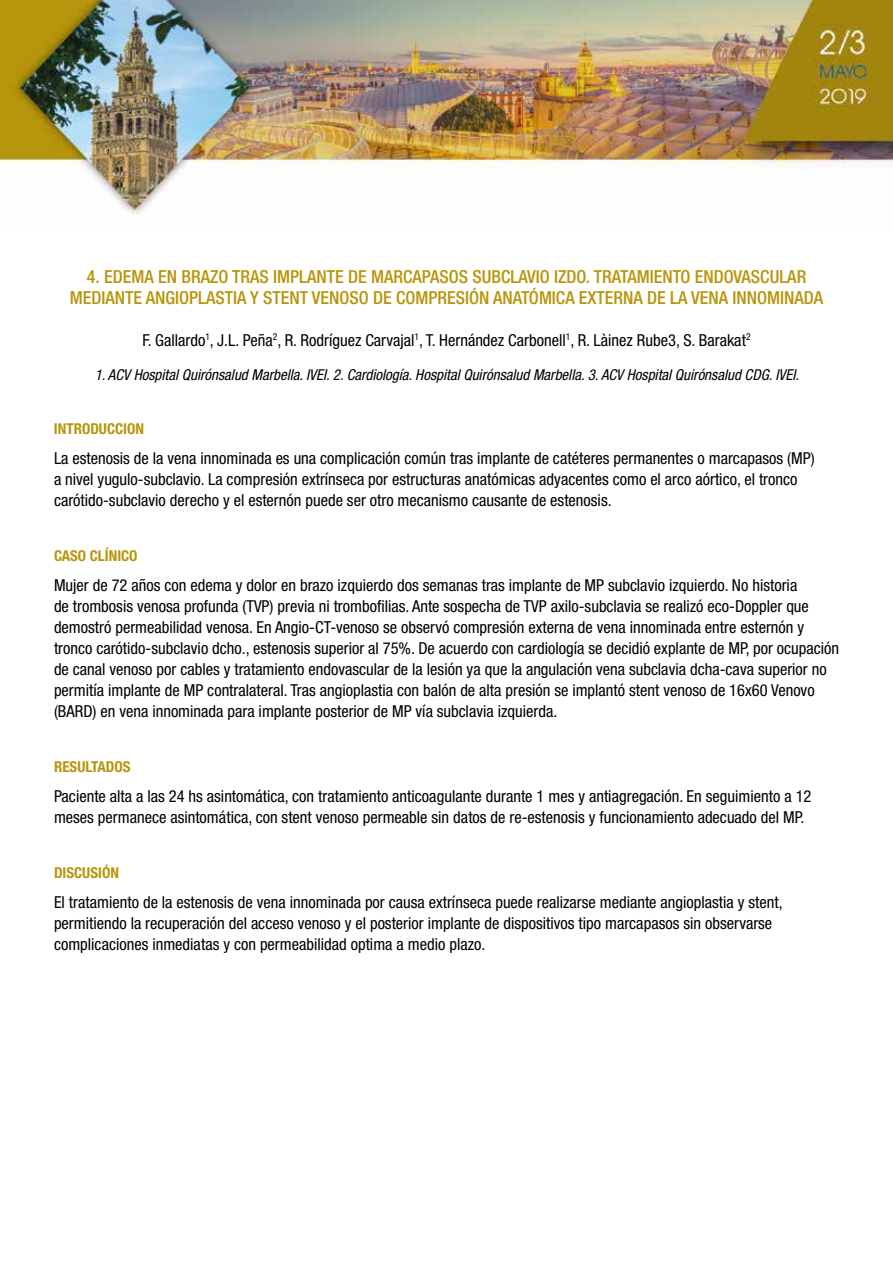
<style>
.page{position:relative;width:893px;height:1263px;background:#fff}
.page>*{position:absolute;margin:0;border:0;box-sizing:border-box;transform-origin:0 0}
.t1{font:500 condensed 18px/21px "Helvetica Neue LT Std";color:#b8950b;text-align:center}
.t2{font:condensed 16.5px/21px "Helvetica Neue LT Std";color:#000}
.t3{font:italic condensed 15px "Helvetica Neue LT Std";color:#000}
.t4{font:700 condensed 15px "Helvetica Neue LT Std";color:#b8950b}
</style>
<div class="page">
<img style="left:0;top:0;width:893px;height:215px">
<p class="t1" style="left:70px;top:266px;width:755px">4. EDEMA EN BRAZO TRAS IMPLANTE DE MARCAPASOS SUBCLAVIO IZDO. TRATAMIENTO ENDOVASCULAR<br>MEDIANTE ANGIOPLASTIA Y STENT VENOSO DE COMPRESIÓN ANATÓMICA EXTERNA DE LA VENA INNOMINADA</p>
<p class="t2" style="left:142px;top:329px;width:610px">F. Gallardo<sup>1</sup>, J.L. Peña<sup>2</sup>, R. Rodríguez Carvajal<sup>1</sup>, T. Hernández Carbonell<sup>1</sup>, R. Làinez Rube3, S. Barakat<sup>2</sup></p>
<p class="t3" style="left:95px;top:366px;width:706px">1. ACV Hospital Quirónsalud Marbella. IVEI. 2. Cardiología. Hospital Quirónsalud Marbella. 3. ACV Hospital Quirónsalud CDG. IVEI.</p>
<p class="t4" style="left:54px;top:420px;width:91px">INTRODUCCION</p>
<p class="t2" style="left:54px;top:447px;width:762px">La estenosis de la vena innominada es una complicación común tras implante de catéteres permanentes o marcapasos (MP) a nivel yugulo-subclavio. La compresión extrínseca por estructuras anatómicas adyacentes como el arco aórtico, el tronco carótido-subclavio derecho y el esternón puede ser otro mecanismo causante de estenosis.</p>
<p class="t4" style="left:54px;top:547px;width:85px">CASO CLÍNICO</p>
<p class="t2" style="left:54px;top:574px;width:787px">Mujer de 72 años con edema y dolor en brazo izquierdo dos semanas tras implante de MP subclavio izquierdo. No historia<br>de trombosis venosa profunda (TVP) previa ni trombofilias. Ante sospecha de TVP axilo-subclavia se realizó eco-Doppler que demostró permeabilidad venosa. En Angio-CT-venoso se observó compresión externa de vena innominada entre esternón y tronco carótido-subclavio dcho., estenosis superior al 75%. De acuerdo con cardiología se decidió explante de MP, por ocupación de canal venoso por cables y tratamiento endovascular de la lesión ya que la angulación vena subclavia dcha-cava superior no permitía implante de MP contralateral. Tras angioplastia con balón de alta presión se implantó stent venoso de 16x60 Venovo (BARD) en vena innominada para implante posterior de MP vía subclavia izquierda.</p>
<p class="t4" style="left:54px;top:758px;width:78px">RESULTADOS</p>
<p class="t2" style="left:54px;top:785px;width:759px">Paciente alta a las 24 hs asintomática, con tratamiento anticoagulante durante 1 mes y antiagregación. En seguimiento a 12 meses permanece asintomática, con stent venoso permeable sin datos de re-estenosis y funcionamiento adecuado del MP.</p>
<p class="t4" style="left:54px;top:864px;width:66px">DISCUSIÓN</p>
<p class="t2" style="left:54px;top:891px;width:730px">El tratamiento de la estenosis de vena innominada por causa extrínseca puede realizarse mediante angioplastia y stent, permitiendo la recuperación del acceso venoso y el posterior implante de dispositivos tipo marcapasos sin observarse complicaciones inmediatas y con permeabilidad optima a medio plazo.</p>
</div>
